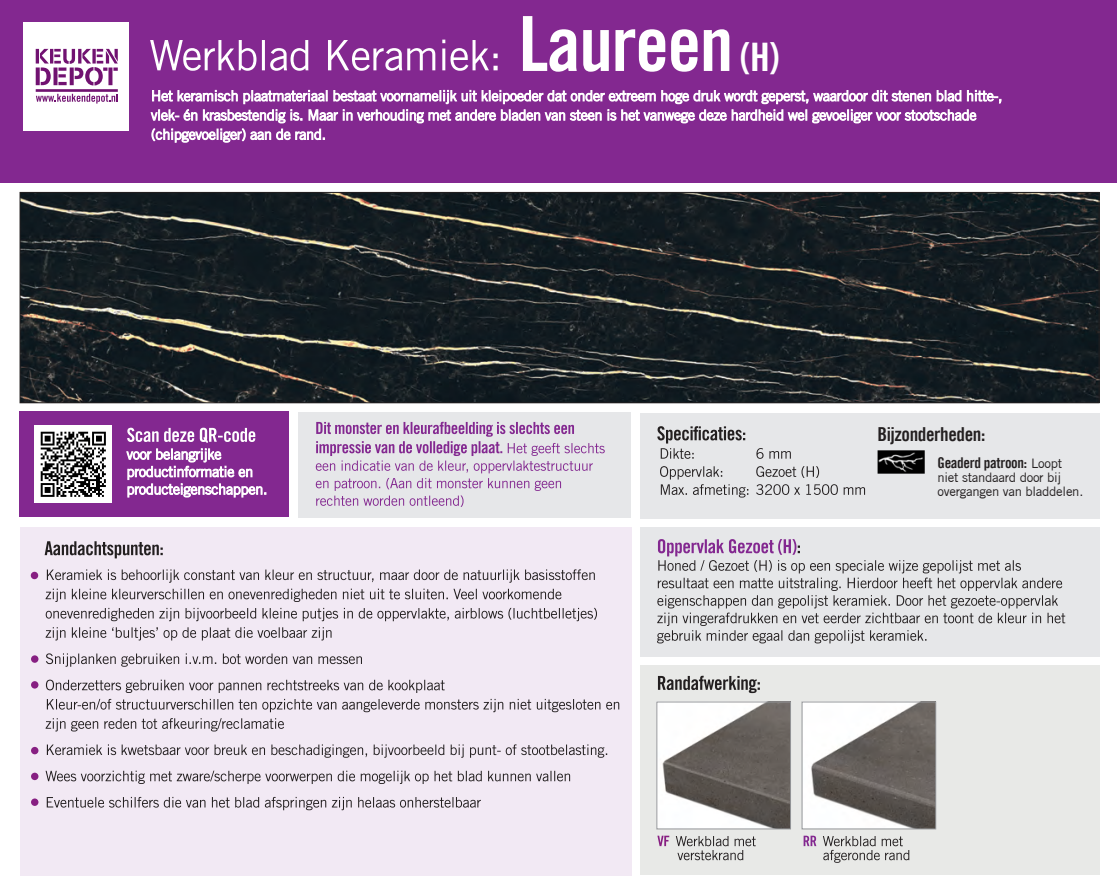
<style>
.page{position:relative;width:1117px;height:893px;background:#fff}
.page>*{position:absolute;margin:0;border:0;box-sizing:border-box;transform-origin:0 0}
.t1{font:75.95px "Trade Gothic LT Bold Cond Twenty";letter-spacing:-.02em;color:#fff}
.t2{font:19.25px "Trade Gothic Bold Cond Twenty";letter-spacing:-.02em;color:#231f20}
.t3{font:14.88px "Trade Gothic Bold Cond Twenty";letter-spacing:-.02em;color:#231f20}
.t4{font:13.12px/14px "Trade Gothic";letter-spacing:-.02em;color:#231f20}
.s1{font-size:39.38px}
.s2{font-family:"Trade Gothic";font-size:13.12px}
</style>
<div class="page">
<div style="left:640px;top:665px;width:459px;height:209px;background:#e8e9e7"></div>
<img style="left:22px;top:194px;width:1074px;height:207px">
<div style="left:20px;top:192px;width:1078px;height:211px;border:1px solid #231f20"></div>
<div style="left:20px;top:527px;width:611px;height:348px;background:#f2e9f4"></div>
<div style="left:20px;top:411px;width:269px;height:106px;background:#832890"></div>
<div style="left:298px;top:412px;width:332px;height:105px;background:#e6e7e9"></div>
<div style="left:0;top:0;width:1116px;height:182px;background:#832890"></div>
<svg style="left:150px;top:40px;width:347px;height:31px"></svg>
<div style="left:23px;top:22px;width:106px;height:109px;background:#fff"></div>
<svg style="left:36px;top:49px;width:82px;height:55px"></svg>
<img style="left:34px;top:426px;width:78px;height:77px">
<svg style="left:126px;top:428px;width:140px;height:69px"></svg>
<svg style="left:152px;top:129px;width:172px;height:13px"></svg>
<svg style="left:151px;top:90px;width:849px;height:33px"></svg>
<div style="left:640px;top:413px;width:459px;height:105px;background:#e6e7e9"></div>
<svg style="left:660px;top:466px;width:88px;height:32px"></svg>
<svg style="left:756px;top:484px;width:108px;height:11px"></svg>
<svg style="left:756px;top:466px;width:62px;height:12px"></svg>
<svg style="left:756px;top:448px;width:34px;height:11px"></svg>
<svg style="left:47px;top:797px;width:433px;height:13px"></svg>
<svg style="left:46px;top:771px;width:524px;height:13px"></svg>
<svg style="left:47px;top:744px;width:560px;height:14px"></svg>
<svg style="left:46px;top:718px;width:238px;height:13px"></svg>
<svg style="left:47px;top:699px;width:572px;height:13px"></svg>
<svg style="left:46px;top:680px;width:398px;height:13px"></svg>
<svg style="left:46px;top:653px;width:316px;height:14px"></svg>
<svg style="left:46px;top:627px;width:285px;height:13px"></svg>
<svg style="left:46px;top:608px;width:551px;height:13px"></svg>
<svg style="left:46px;top:589px;width:515px;height:13px"></svg>
<svg style="left:47px;top:569px;width:547px;height:14px"></svg>
<svg style="left:45px;top:541px;width:118px;height:17px"></svg>
<div style="left:31px;top:572px;width:7px;height:7px;background:#871f82;border-radius:50%"></div>
<svg style="left:675px;top:836px;width:80px;height:24px"></svg>
<svg style="left:657px;top:836px;width:12px;height:10px"></svg>
<svg style="left:823px;top:836px;width:86px;height:27px"></svg>
<svg style="left:803px;top:836px;width:13px;height:10px"></svg>
<svg style="left:657px;top:676px;width:102px;height:17px"></svg>
<img style="left:658px;top:704px;width:130px;height:123px">
<div style="left:656px;top:702px;width:134px;height:127px;border:1px solid #939598"></div>
<img style="left:803px;top:704px;width:130px;height:123px">
<div style="left:801px;top:702px;width:134px;height:127px;border:1px solid #939598"></div>
<svg style="left:657px;top:426px;width:88px;height:33px"></svg>
<svg style="left:316px;top:422px;width:288px;height:85px"></svg>
<div style="left:640px;top:527px;width:459px;height:130px;background:#e6e7e9"></div>
<svg style="left:657px;top:539px;width:407px;height:104px"></svg>
<div style="left:31px;top:655px;width:7px;height:8px;background:#871f82;border-radius:50%"></div>
<div style="left:31px;top:747px;width:7px;height:7px;background:#871f82;border-radius:50%"></div>
<div style="left:31px;top:798px;width:7px;height:8px;background:#871f82;border-radius:50%"></div>
<div style="left:31px;top:773px;width:7px;height:7px;background:#871f82;border-radius:50%"></div>
<div style="left:31px;top:681px;width:7px;height:8px;background:#871f82;border-radius:50%"></div>
<img style="left:877px;top:450px;width:47px;height:24px">
<h1 class="t1" style="left:518px;top:-2px;width:262px">Laureen <span class="s1">(H)</span></h1>
<h2 class="t2" style="left:877px;top:422px;width:109px">Bijzonderheden:</h2>
<p class="t3" style="left:937px;top:454px;width:126px">Geaderd patroon: <span class="s2">Loopt</span></p>
<p class="t4" style="left:937px;top:470px;width:147px">niet standaard door bij overgangen van bladdelen.</p>
</div>
